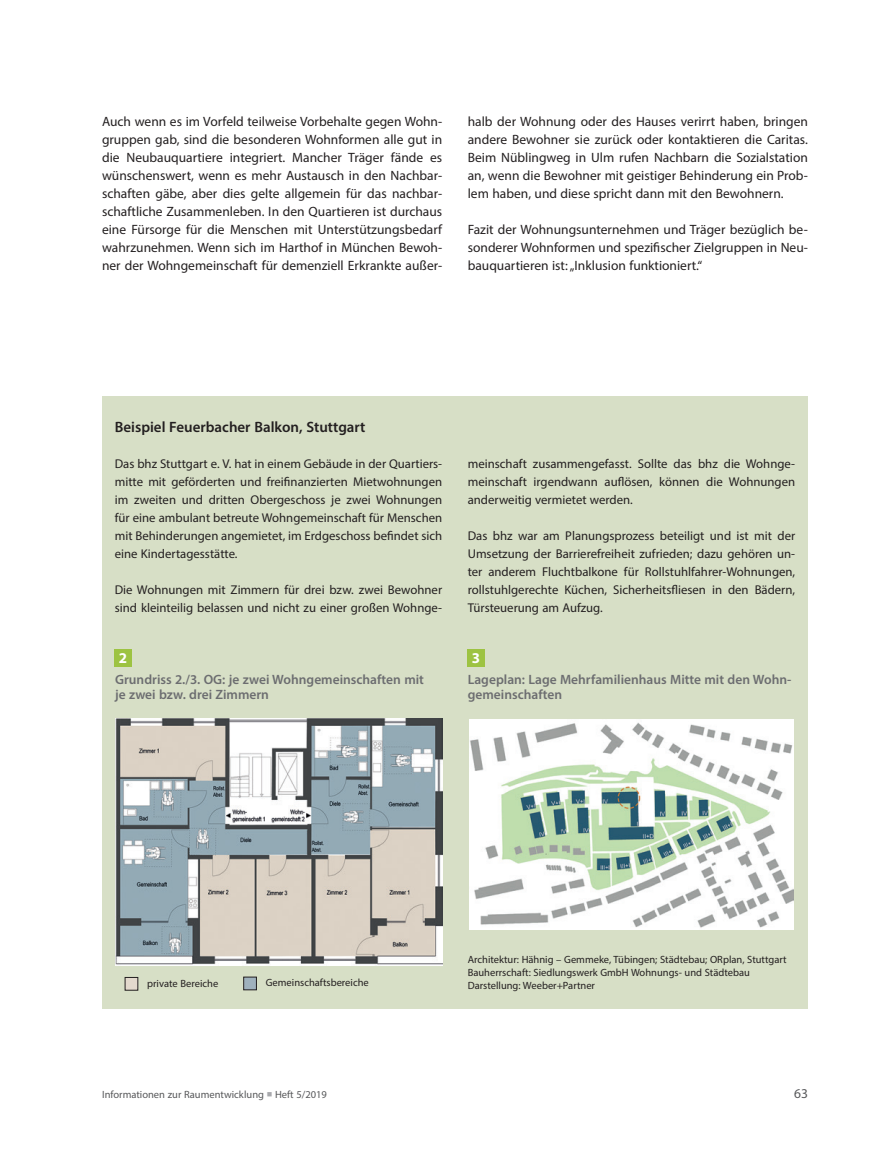
<style>
.page{position:relative;width:893px;height:1170px;background:#fff}
.page>*{position:absolute;margin:0;border:0;box-sizing:border-box;transform-origin:0 0}
.Fließtext_1{font:600 15px "Myriad Pro";color:#231f20}
.t1{font:700 15px "Myriad Pro";color:#fff}
.Fließtext_1-2{font:13.5px/18px "Myriad Pro";color:#231f20;text-align:justify}
.Bildbeschreibung{font:600 13.5px/15px "Myriad Pro";color:#6c6d70}
.t2{font:13.5px "Myriad Pro";color:#57585a}
.Fließtext_1-3{font:12.75px/18px "Myriad Pro";color:#231f20;text-align:justify}
.Tab-Text{font:10.5px/12.6px "Myriad Pro";color:#231f20}
.t3{font:10.5px "Myriad Pro";color:#57585a}
.s1{color:#a8a9ad}
</style>
<div class="page">
<div style="left:102px;top:396px;width:706px;height:612px;background:#d7dfc6"></div>
<img style="left:115px;top:718px;width:328px;height:246px">
<div style="left:125px;top:977px;width:13px;height:13px;background:#e3d9cd"></div>
<div style="left:125px;top:976px;width:13px;height:14px;border:1px solid #231f20"></div>
<div style="left:244px;top:976px;width:12px;height:13px;background:#9fb1bd"></div>
<div style="left:243px;top:976px;width:14px;height:14px;border:1px solid #231f20"></div>
<div style="left:115px;top:649px;width:17px;height:17px;background:#9dc342"></div>
<img style="left:469px;top:719px;width:325px;height:210px">
<div style="left:468px;top:649px;width:17px;height:17px;background:#9dc342"></div>
<p class="Fließtext_1-2" style="left:102px;top:112px;width:342px">Auch wenn es im Vorfeld teilweise Vorbehalte gegen Wohn&shy;gruppen gab, sind die besonderen Wohnformen alle gut in die Neubauquartiere integriert. Mancher Träger fände es wünschenswert, wenn es mehr Austausch in den Nachbar&shy;schaften gäbe, aber dies gelte allgemein für das nachbar&shy;schaftliche Zusammenleben. In den Quartieren ist durchaus eine Fürsorge für die Menschen mit Unterstützungsbedarf wahrzunehmen. Wenn sich im Harthof in München Bewoh&shy;ner der Wohngemeinschaft für demenziell Erkrankte außer-</p>
<p class="Fließtext_1-2" style="left:468px;top:112px;width:342px">halb der Wohnung oder des Hauses verirrt haben, bringen andere Bewohner sie zurück oder kontaktieren die Caritas.<br>Beim Nüblingweg in Ulm rufen Nachbarn die Sozialstation an, wenn die Bewohner mit geistiger Behinderung ein Prob&shy;lem haben, und diese spricht dann mit den Bewohnern.</p>
<p class="Fließtext_1-2" style="left:468px;top:220px;width:342px">Fazit der Wohnungsunternehmen und Träger bezüglich be&shy;sonderer Wohnformen und spezifischer Zielgruppen in Neu&shy;bauquartieren ist: „Inklusion funktioniert.“</p>
<p class="Fließtext_1" style="left:115px;top:417px;width:252px">Beispiel Feuerbacher Balkon, Stuttgart</p>
<p class="Fließtext_1-3" style="left:115px;top:455px;width:329px">Das bhz Stuttgart e. V. hat in einem Gebäude in der Quartiers&shy;mitte mit geförderten und freifinanzierten Mietwohnungen im zweiten und dritten Obergeschoss je zwei Wohnungen für eine ambulant betreute Wohngemeinschaft für Menschen mit Behinderungen angemietet, im Erdgeschoss befindet sich eine Kindertagesstätte.</p>
<p class="Fließtext_1-3" style="left:115px;top:581px;width:329px">Die Wohnungen mit Zimmern für drei bzw. zwei Bewohner sind kleinteilig belassen und nicht zu einer großen Wohnge-</p>
<p class="t1" style="left:119px;top:647px;width:10px">2</p>
<p class="Bildbeschreibung" style="left:115px;top:672px;width:310px">Grundriss 2./3. OG: je zwei Wohngemeinschaften mit</p>
<p class="Bildbeschreibung" style="left:115px;top:687px;width:155px">je zwei bzw. drei Zimmern</p>
<p class="Fließtext_1-3" style="left:468px;top:455px;width:329px">meinschaft zusammengefasst. Sollte das bhz die Wohnge&shy;meinschaft irgendwann auflösen, können die Wohnungen anderweitig vermietet werden.</p>
<p class="Fließtext_1-3" style="left:468px;top:527px;width:329px">Das bhz war am Planungsprozess beteiligt und ist mit der Umsetzung der Barrierefreiheit zufrieden; dazu gehören un&shy;ter anderem Fluchtbalkone für Rollstuhlfahrer-Wohnungen, rollstuhlgerechte Küchen, Sicherheitsfliesen in den Bädern, Türsteuerung am Aufzug.</p>
<p class="t1" style="left:472px;top:647px;width:10px">3</p>
<p class="Bildbeschreibung" style="left:468px;top:672px;width:325px">Lageplan: Lage Mehrfamilienhaus Mitte mit den Wohn&shy;gemeinschaften</p>
<p class="Tab-Text" style="left:147px;top:976px;width:73px">private Bereiche</p>
<p class="Tab-Text" style="left:266px;top:976px;width:105px">Gemeinschaftsbereiche</p>
<p class="Tab-Text" style="left:468px;top:953px;width:320px">Architektur: Hähnig – Gemmeke, Tübingen; Städtebau; ORplan, Stuttgart<br>Bauherrschaft: Siedlungswerk GmbH Wohnungs- und Städtebau<br>Darstellung: Weeber+Partner</p>
<p class="t3" style="left:102px;top:1087px;width:226px">Informationen zur Raumentwicklung <span class="s1">■</span> Heft 5/2019</p>
<p class="t2" style="left:794px;top:1085px;width:15px">63</p>
</div>
